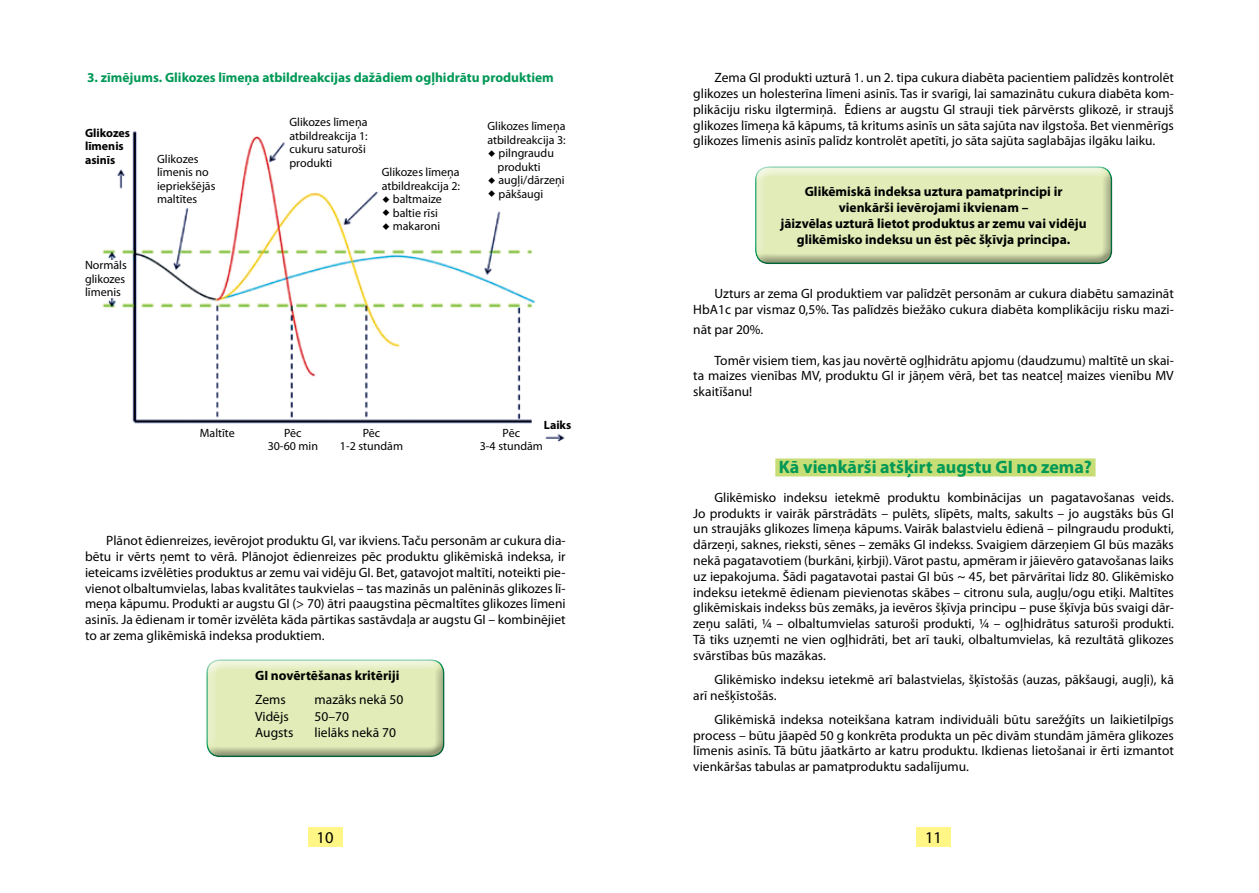
<style>
.page{position:relative;width:1259px;height:893px;background:#fff}
.page>*{position:absolute;margin:0;border:0;box-sizing:border-box;transform-origin:0 0}
.t1{font:700 18px "Myriad Pro";color:#009856}
.t2{font:16.5px "Myriad Pro";color:#000}
.t3{font:13.5px/15.8px "Myriad Pro";color:#000;text-align:justify}
.t4{font:700 13.5px/16.2px "Myriad Pro";color:#000;text-align:center}
.t5{font:700 13.5px "Myriad Pro";color:#009856}
.t6{font:12px/13.5px "Myriad Pro";color:#000}
.t7{font:700 12px/13.5px "Myriad Pro";color:#000}
</style>
<div class="page">
<div style="left:754px;top:163px;width:360px;height:93px;background:#fff;opacity:.75"></div>
<div style="left:754px;top:168px;width:360px;height:97px;background:#000;opacity:.35"></div>
<div style="left:206px;top:656px;width:241px;height:93px;background:#fff;opacity:.75"></div>
<div style="left:206px;top:661px;width:241px;height:97px;background:#000;opacity:.35"></div>
<div style="left:308px;top:827px;width:34px;height:19px;background:#fff685"></div>
<div style="left:916px;top:827px;width:34px;height:19px;background:#fff685"></div>
<div style="left:775px;top:458px;width:320px;height:18px;background:#c7dd75"></div>
<img style="left:102px;top:131px;width:463px;height:311px">
<div style="left:85px;top:260px;width:45px;height:37px;background:#fff"></div>
<div style="left:195px;top:428px;width:45px;height:16px;background:#fff"></div>
<div style="left:264px;top:428px;width:57px;height:26px;background:#fff"></div>
<div style="left:337px;top:428px;width:68px;height:26px;background:#fff"></div>
<svg style="left:383px;top:196px;width:6px;height:7px"></svg>
<svg style="left:383px;top:210px;width:6px;height:6px"></svg>
<svg style="left:383px;top:223px;width:6px;height:7px"></svg>
<svg style="left:488px;top:150px;width:7px;height:7px"></svg>
<svg style="left:488px;top:177px;width:7px;height:7px"></svg>
<svg style="left:488px;top:191px;width:7px;height:6px"></svg>
<p class="t5" style="left:87px;top:69px;width:468px">3. zīmējums. Glikozes līmeņa atbildreakcijas dažādiem ogļhidrātu produktiem</p>
<p class="t7" style="left:85px;top:125px;width:47px">Glikozes līmenis asinīs</p>
<p class="t6" style="left:85px;top:258px;width:43px">Normāls glikozes līmenis</p>
<p class="t6" style="left:157px;top:152px;width:60px">Glikozes līmenis no iepriekšējās maltītes</p>
<p class="t6" style="left:289px;top:115px;width:80px">Glikozes līmeņa atbildreakcija 1: cukuru saturoši produkti</p>
<p class="t6" style="left:382px;top:165px;width:79px">Glikozes līmeņa</p>
<p class="t6" style="left:382px;top:179px;width:80px">atbildreakcija 2:</p>
<p class="t6" style="left:393px;top:192px;width:51px">baltmaize</p>
<p class="t6" style="left:393px;top:206px;width:47px">baltie rīsi</p>
<p class="t6" style="left:393px;top:219px;width:49px">makaroni</p>
<p class="t6" style="left:487px;top:119px;width:79px">Glikozes līmeņa</p>
<p class="t6" style="left:487px;top:133px;width:80px">atbildreakcija 3:</p>
<p class="t6" style="left:498px;top:146px;width:57px">pilngraudu</p>
<p class="t6" style="left:497px;top:160px;width:45px">produkti</p>
<p class="t6" style="left:498px;top:173px;width:67px">augļi/dārzeņi</p>
<p class="t6" style="left:498px;top:187px;width:46px">pākšaugi</p>
<p class="t6" style="left:200px;top:426px;width:37px">Maltīte</p>
<p class="t7" style="left:544px;top:418px;width:29px">Laiks</p>
<p class="t6" style="left:268px;top:426px;width:52px;text-align:center">Pēc<br>30-60 min</p>
<p class="t6" style="left:340px;top:426px;width:65px;text-align:center">Pēc<br>1-2 stundām</p>
<p class="t6" style="left:480px;top:426px;width:65px;text-align:center">Pēc<br>3-4 stundām</p>
<p class="t3" style="left:85px;top:533px;width:482px;text-indent:21px">Plānot ēdienreizes, ievērojot produktu GI, var ikviens. Taču personām ar cukura dia&shy;bētu ir vērts ņemt to vērā. Plānojot ēdienreizes pēc produktu glikēmiskā indeksa, ir ieteicams izvēlēties produktus ar zemu vai vidēju GI. Bet, gatavojot maltīti, noteikti pie&shy;vienot olbaltumvielas, labas kvalitātes taukvielas – tas mazinās un palēninās glikozes lī&shy;meņa kāpumu. Produkti ar augstu GI (&gt; 70) ātri paaugstina pēcmaltītes glikozes līmeni asinīs. Ja ēdienam ir tomēr izvēlēta kāda pārtikas sastāvdaļa ar augstu GI – kombinējiet to ar zema glikēmiskā indeksa produktiem.</p>
<p class="t4" style="left:255px;top:666px;width:146px">GI novērtēšanas kritēriji</p>
<p class="t3" style="left:255px;top:692px;width:32px">Zems</p>
<p class="t3" style="left:315px;top:692px;width:90px">mazāks nekā 50</p>
<p class="t3" style="left:255px;top:708px;width:35px">Vidējs</p>
<p class="t3" style="left:315px;top:708px;width:36px">50–70</p>
<p class="t3" style="left:255px;top:724px;width:40px">Augsts</p>
<p class="t3" style="left:315px;top:724px;width:83px">lielāks nekā 70</p>
<p class="t3" style="left:693px;top:70px;width:482px;text-indent:21px">Zema GI produkti uzturā 1. un 2. tipa cukura diabēta pacientiem palīdzēs kontrolēt glikozes un holesterīna līmeni asinīs. Tas ir svarīgi, lai samazinātu cukura diabēta kom&shy;plikāciju risku ilgtermiņā. Ēdiens ar augstu GI strauji tiek pārvērsts glikozē, ir straujš glikozes līmeņa kā kāpums, tā kritums asinīs un sāta sajūta nav ilgstoša. Bet vienmērīgs glikozes līmenis asinīs palīdz kontrolēt apetīti, jo sāta sajūta saglabājas ilgāku laiku.</p>
<p class="t4" style="left:780px;top:183px;width:308px">Glikēmiskā indeksa uztura pamatprincipi ir vienkārši ievērojami ikvienam –<br>jāizvēlas uzturā lietot produktus ar zemu vai vidēju glikēmisko indeksu un ēst pēc šķīvja principa.</p>
<p class="t3" style="left:693px;top:286px;width:482px;text-align:right">Uzturs ar zema GI produktiem var palīdzēt personām ar cukura diabētu samazināt<br>HbA1c par vismaz 0,5%. Tas palīdzēs biežāko cukura diabēta komplikāciju risku mazi-</p>
<p class="t3" style="left:693px;top:321px;width:72px">nāt par 20%.</p>
<p class="t3" style="left:693px;top:352px;width:482px;text-indent:21px">Tomēr visiem tiem, kas jau novērtē ogļhidrātu apjomu (daudzumu) maltītē un skai&shy;ta maizes vienības MV, produktu GI ir jāņem vērā, bet tas neatceļ maizes vienību MV skaitīšanu!</p>
<h1 class="t1" style="left:779px;top:456px;width:314px">Kā vienkārši atšķirt augstu GI no zema?</h1>
<p class="t3" style="left:693px;top:489px;width:482px;text-indent:21px">Glikēmisko indeksu ietekmē produktu kombinācijas un pagatavošanas veids.<br>Jo produkts ir vairāk pārstrādāts – pulēts, slīpēts, malts, sakults – jo augstāks būs GI un straujāks glikozes līmeņa kāpums. Vairāk balastvielu ēdienā – pilngraudu produkti, dārzeņi, saknes, rieksti, sēnes – zemāks GI indekss. Svaigiem dārzeņiem GI būs mazāks nekā pagatavotiem (burkāni, ķirbji). Vārot pastu, apmēram ir jāievēro gatavošanas laiks uz iepakojuma. Šādi pagatavotai pastai GI būs ~ 45, bet pārvārītai līdz 80. Glikēmisko indeksu ietekmē ēdienam pievienotas skābes – citronu sula, augļu/ogu etiķi. Maltītes glikēmiskais indekss būs zemāks, ja ievēros šķīvja principu – puse šķīvja būs svaigi dār&shy;zeņu salāti, ¼ – olbaltumvielas saturoši produkti, ¼ – ogļhidrātus saturoši produkti.<br>Tā tiks uzņemti ne vien ogļhidrāti, bet arī tauki, olbaltumvielas, kā rezultātā glikozes svārstības būs mazākas.</p>
<p class="t3" style="left:693px;top:671px;width:482px;text-indent:21px">Glikēmisko indeksu ietekmē arī balastvielas, šķīstošās (auzas, pākšaugi, augļi), kā arī nešķīstošās.</p>
<p class="t3" style="left:693px;top:711px;width:482px;text-indent:21px">Glikēmiskā indeksa noteikšana katram individuāli būtu sarežģīts un laikietilpīgs process – būtu jāapēd 50 g konkrēta produkta un pēc divām stundām jāmēra glikozes līmenis asinīs. Tā būtu jāatkārto ar katru produktu. Ikdienas lietošanai ir ērti izmantot vienkāršas tabulas ar pamatproduktu sadalījumu.</p>
<p class="t2" style="left:317px;top:827px;width:18px">10</p>
<p class="t2" style="left:925px;top:827px;width:18px">11</p>
</div>
